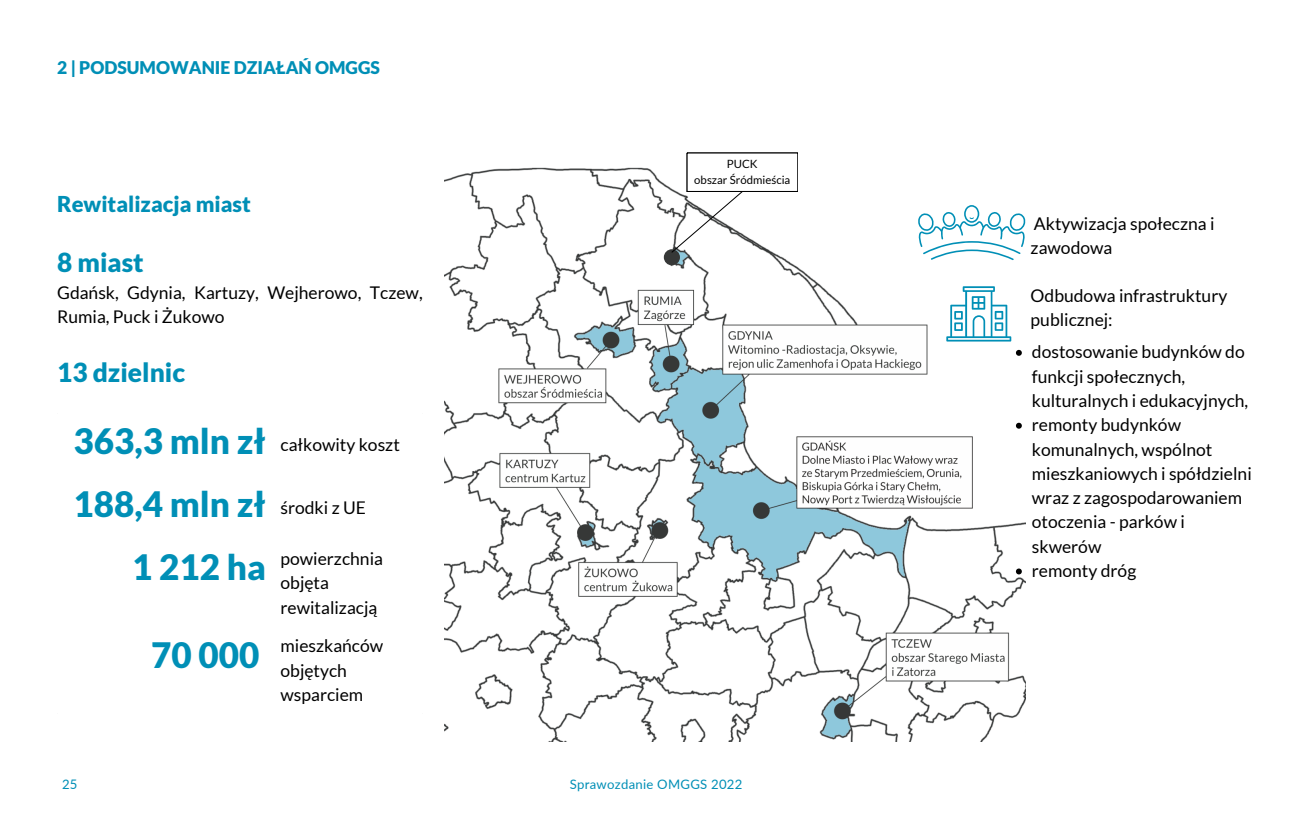
<style>
.page{position:relative;width:1312px;height:824px;background:#fff}
.page>*{position:absolute;margin:0;border:0;box-sizing:border-box;transform-origin:0 0}
.t1{font:900 35px "Lato";color:#008fb6}
.t2{font:900 26.25px "Lato";color:#008fb6}
.t3{font:900 21.88px "Lato";color:#008fb6}
.t4{font:17.5px/24.3px "Lato";color:#000}
.t5{font:900 17.5px "Lato";color:#008fb6}
.t6{font:13.12px "Lato";letter-spacing:.02em;color:#008fb6}
.t7{font:11.38px "Lato";color:#000}
</style>
<div class="page">
<img style="left:445px;top:167px;width:580px;height:574px">
<div style="left:664px;top:249px;width:16px;height:16px;background:#363837;border-radius:50%"></div>
<svg style="left:671px;top:153px;width:127px;height:100px"></svg>
<svg style="left:946px;top:286px;width:65px;height:55px"></svg>
<svg style="left:918px;top:205px;width:107px;height:55px"></svg>
<svg style="left:1016px;top:350px;width:6px;height:6px"></svg>
<svg style="left:1016px;top:423px;width:6px;height:5px"></svg>
<svg style="left:1016px;top:568px;width:6px;height:6px"></svg>
<p class="t5" style="left:57px;top:57px;width:324px">2 | PODSUMOWANIE DZIAŁAŃ OMGGS</p>
<p class="t3" style="left:57px;top:191px;width:195px">Rewitalizacja miast</p>
<p class="t2" style="left:57px;top:246px;width:88px">8 miast</p>
<p class="t4" style="left:57px;top:280px;width:367px">Gdańsk, Gdynia, Kartuzy, Wejherowo, Tczew,<br>Rumia, Puck i Żukowo</p>
<p class="t2" style="left:57px;top:356px;width:129px">13 dzielnic</p>
<p class="t1" style="left:74px;top:420px;width:194px">363,3 mln zł</p>
<p class="t4" style="left:280px;top:432px;width:121px">całkowity koszt</p>
<p class="t1" style="left:74px;top:483px;width:194px">188,4 mln zł</p>
<p class="t4" style="left:280px;top:495px;width:87px">środki z UE</p>
<p class="t1" style="left:132px;top:546px;width:135px">1 212 ha</p>
<p class="t4" style="left:280px;top:546px;width:104px">powierzchnia objęta rewitalizacją</p>
<p class="t1" style="left:151px;top:633px;width:110px">70 000</p>
<p class="t4" style="left:280px;top:633px;width:104px">mieszkańców objętych wsparciem</p>
<p class="t7" style="left:727px;top:157px;width:32px">PUCK</p>
<p class="t7" style="left:694px;top:172px;width:98px">obszar Śródmieścia</p>
<p class="t6" style="left:62px;top:776px;width:17px">25</p>
<p class="t6" style="left:570px;top:776px;width:174px">Sprawozdanie OMGGS 2022</p>
<p class="t4" style="left:1030px;top:211px;width:186px">Aktywizacja społeczna i zawodowa</p>
<p class="t4" style="left:1030px;top:283px;width:198px">Odbudowa infrastruktury publicznej:</p>
<p class="t4" style="left:1032px;top:339px;width:218px">dostosowanie budynków do funkcji społecznych, kulturalnych i edukacyjnych,</p>
<p class="t4" style="left:1032px;top:412px;width:221px">remonty budynków komunalnych, wspólnot mieszkaniowych i spółdzielni wraz z zagospodarowaniem otoczenia - parków i skwerów</p>
<p class="t4" style="left:1032px;top:558px;width:106px">remonty dróg</p>
</div>
